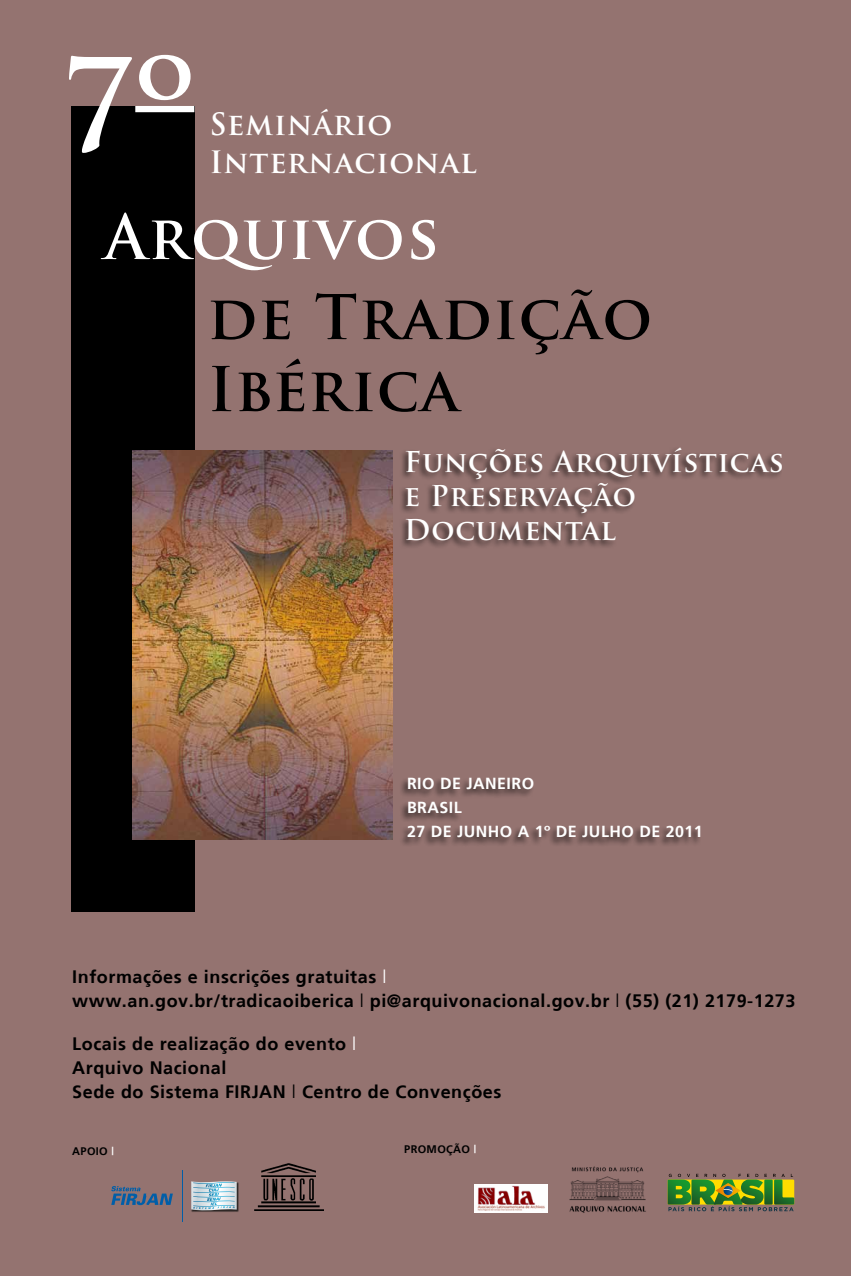
<style>
.page{position:relative;width:851px;height:1276px;background:#fff}
.page>*{position:absolute;margin:0;border:0;box-sizing:border-box;transform-origin:0 0}
.t1{font:700 125px "Trajan Pro";color:#fff}
.t2{font:700 60px/72px "Trajan Pro";letter-spacing:.025em;color:#000}
.t3{font:700 60px "Trajan Pro";letter-spacing:.03em;color:#fff}
.t4{font:700 30px/38px "Trajan Pro";letter-spacing:.03em;color:#fff}
.t5{font:700 28px/34px "Trajan Pro";letter-spacing:.03em;color:#fff}
.t6{font:700 18px/24px "Frutiger";letter-spacing:.03em;color:#000}
.t7{font:700 16px/24px "Frutiger";letter-spacing:.03em;color:#fff}
.t8{font:700 11px "Frutiger";letter-spacing:.03em;color:#000}
.s1{font-weight:300;color:#fff}
.s2{font-weight:300}
.s3{color:#fff}
</style>
<div class="page">
<div style="left:0;top:0;width:850px;height:1276px;background:#947370"></div>
<div style="left:71px;top:106px;width:123px;height:806px;background:#000"></div>
<img style="left:569px;top:1166px;width:77px;height:47px">
<div style="left:398px;top:777px;width:303px;height:69px;background:#000;opacity:.65"></div>
<div style="left:135px;top:106px;width:59px;height:6px;background:#fff"></div>
<div style="left:396px;top:446px;width:386px;height:103px;background:#000;opacity:.65"></div>
<svg style="left:667px;top:1173px;width:127px;height:38px"></svg>
<img style="left:133px;top:451px;width:259px;height:388px">
<img style="left:254px;top:1164px;width:69px;height:46px">
<img style="left:191px;top:1182px;width:48px;height:30px">
<svg style="left:191px;top:1181px;width:46px;height:30px"></svg>
<svg style="left:111px;top:1186px;width:62px;height:19px"></svg>
<hr style="left:182px;top:1170px;width:1px;height:51px;background:#005ea8">
<img style="left:474px;top:1184px;width:73px;height:28px">
<h1 class="t1" style="left:60px;top:28px;width:135px">7º</h1>
<h3 class="t4" style="left:209px;top:105px;width:269px">Seminário<br>Internacional</h3>
<h2 class="t3" style="left:105px;top:200px;width:336px">Arquivos</h2>
<h2 class="t2" style="left:207px;top:282px;width:446px">de Tradição<br>Ibérica</h2>
<h3 class="t5" style="left:404px;top:445px;width:381px">Funções Arquivísticas e Preservação<br>Documental</h3>
<p class="t7" style="left:407px;top:771px;width:297px">RIO DE JANEIRO<br>BRASIL<br>27 DE JUNHO A 1º DE JULHO DE 2011</p>
<p class="t6" style="left:72px;top:964px;width:724px">Informações e inscrições gratuitas <span class="s1">|<br></span>www.an.gov.br/tradicaoiberica <span class="s2">|</span> pi@arquivonacional.gov.br <span class="s2">|</span> (55) (21) 2179-1273</p>
<p class="t6" style="left:72px;top:1031px;width:430px">Locais de realização do evento <span class="s1">|<br></span>Arquivo Nacional<br>Sede do Sistema FIRJAN <span class="s2">|</span> Centro de Convenções</p>
<p class="t8" style="left:72px;top:1144px;width:43px">APOIO <span class="s3">|</span></p>
<p class="t8" style="left:404px;top:1142px;width:74px">PROMOÇÃO <span class="s3">|</span></p>
</div>
